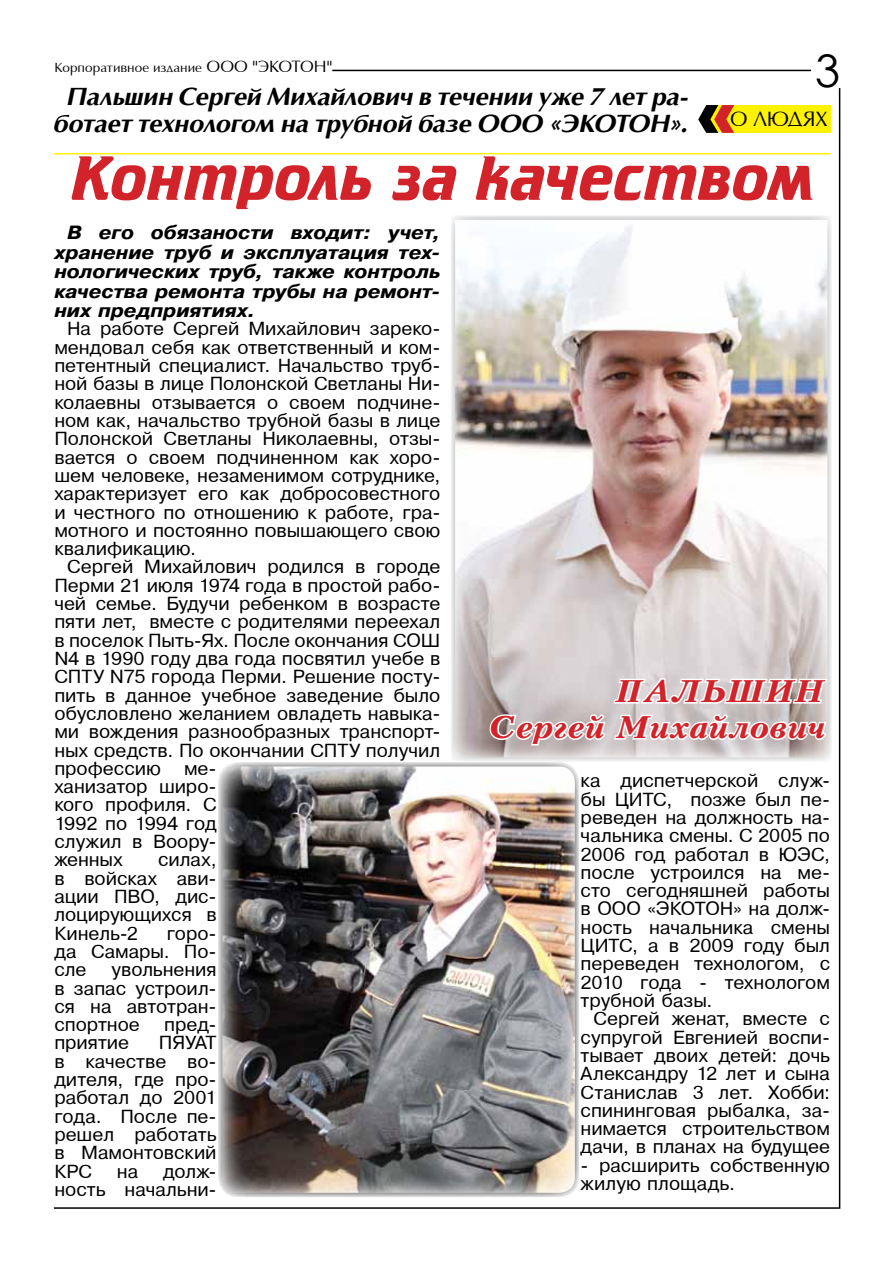
<style>
.page{position:relative;width:893px;height:1263px;background:#fff}
.page>*{position:absolute;margin:0;border:0;box-sizing:border-box;transform-origin:0 0}
.t1{font:700 63px "Cricket";letter-spacing:-.015em;color:#d2232a}
.t2{font:45px "Century Gothic";color:#000}
.t3{font:italic 700 30px/36px "Peterburg";letter-spacing:-.005em;color:#d2232a;text-align:right}
.t4{font:italic 700 25.5px/27px "AG Opus";letter-spacing:-.005em;color:#000;text-align:center}
.t5{font:21px "AG Opus";letter-spacing:-.015em;color:#000}
.t6{font:18px/18.3px "Pragmatica";letter-spacing:-.005em;color:#000;text-align:justify}
.t7{font:italic 700 18px/19.5px "Pragmatica";color:#000;text-align:justify;scale:1.06 1}
.t8{font:13.5px "AG Opus";letter-spacing:.005em;color:#000}
.s1{font-size:16.5px}
</style>
<div class="page">
<hr style="left:332px;top:70px;width:479px;height:1px;background:#000">
<hr style="left:839px;top:88px;width:1px;height:1121px;background:#000">
<hr style="left:54px;top:1207px;width:785px;height:2px;background:#000">
<div style="left:721px;top:105px;width:109px;height:28px;background:#fff200"></div>
<svg style="left:698px;top:105px;width:36px;height:28px"></svg>
<img style="left:456px;top:226px;width:371px;height:531px">
<svg style="left:488px;top:659px;width:341px;height:102px"></svg>
<hr style="left:54px;top:153px;width:776px;height:1px;background:#fff200">
<img style="left:223px;top:767px;width:351px;height:425px">
<div style="left:218px;top:762px;width:361px;height:435px;border:4px solid #000;border-radius:18px"></div>
<p class="t8" style="left:54px;top:61px;width:279px">Корпоративное издание <span class="s1">ООО "ЭКОТОН"</span></p>
<h2 class="t2" style="left:815px;top:39px;width:26px">3</h2>
<p class="t5" style="left:730px;top:108px;width:99px">О ЛЮДЯХ</p>
<h3 class="t4" style="left:54px;top:83px;width:636px">Пальшин Сергей Михайлович в течении уже 7 лет ра&shy;ботает технологом на трубной базе ООО «ЭКОТОН».</h3>
<h1 class="t1" style="left:71px;top:146px;width:746px">Контроль за качеством</h1>
<p class="t7" style="left:54px;top:223px;width:366px;text-indent:13px">В его обязаности входит: учет, хранение труб и эксплуатация тех&shy;нологических труб, также контроль качества ремонта трубы на ремонт&shy;них предприятиях.</p>
<p class="t6" style="left:54px;top:320px;width:388px;text-indent:13px">На работе Сергей Михайлович зареко&shy;мендовал себя как ответственный и ком&shy;петентный специалист. Начальство труб&shy;ной базы в лице Полонской Светланы Ни&shy;колаевны отзывается о своем подчине&shy;ном как, начальство трубной базы в лице Полонской Светланы Николаевны, отзы&shy;вается о своем подчиненном как хоро&shy;шем человеке, незаменимом сотруднике, характеризует его как добросовестного и честного по отношению к работе, гра&shy;мотного и постоянно повышающего свою квалификацию.</p>
<p class="t6" style="left:54px;top:558px;width:388px;text-indent:13px">Сергей Михайлович родился в городе Перми 21 июля 1974 года в простой рабо&shy;чей семье. Будучи ребенком в возрасте пяти лет, вместе с родителями переехал в поселок Пыть-Ях. После окончания СОШ N4 в 1990 году два года посвятил учебе в СПТУ N75 города Перми. Решение посту&shy;пить в данное учебное заведение было обусловлено желанием овладеть навыка&shy;ми вождения разнообразных транспорт&shy;ных средств. По окончании СПТУ получил профессию</p>
<p class="t6" style="left:54px;top:759px;width:164px;text-indent:130px">ме&shy;ханизатор широ&shy;кого профиля. С 1992 по 1994 год служил в Воору&shy;женных</p>
<p class="t6" style="left:54px;top:851px;width:164px;text-indent:104px">силах, в войсках ави&shy;ации ПВО, дис&shy;лоцирующихся в Кинель-2</p>
<p class="t6" style="left:54px;top:924px;width:164px;text-indent:112px">горо&shy;да Самары. По&shy;сле</p>
<p class="t6" style="left:54px;top:961px;width:164px;text-indent:57px">увольнения в запас устроил&shy;ся на автотран&shy;спортное</p>
<p class="t6" style="left:164px;top:1015px;width:54px">пред-</p>
<p class="t6" style="left:54px;top:1034px;width:164px;text-indent:105px">ПЯУАТ в качестве во&shy;дителя, где про&shy;работал до 2001 года. После пе&shy;решел работать в Мамонтовский КРС</p>
<p class="t6" style="left:54px;top:1034px;width:76px">приятие</p>
<p class="t6" style="left:54px;top:1162px;width:164px;text-align:right">долж-<br>ность начальни-</p>
<p class="t6" style="left:117px;top:1162px;width:23px">на</p>
<h3 class="t3" style="left:489px;top:673px;width:338px">ПАЛЬШИН<br>Сергей Михайлович</h3>
<p class="t6" style="left:581px;top:772px;width:251px">ка диспетчерской служ&shy;бы ЦИТС, позже был пе&shy;реведен на должность на&shy;чальника смены. С 2005 по 2006 год работал в ЮЭС, после устроился на ме&shy;сто сегодняшней работы в ООО «ЭКОТОН» на долж&shy;ность начальника смены ЦИТС, а в 2009 году был переведен технологом, с 2010 года - технологом трубной базы.</p>
<p class="t6" style="left:581px;top:1010px;width:251px;text-indent:13px">Сергей женат, вместе с супругой Евгенией воспи&shy;тывает двоих детей: дочь Александру 12 лет и сына Станислав 3 лет. Хобби: спининговая рыбалка, за&shy;нимается строительством дачи, в планах на будущее</p>
<p class="t6" style="left:581px;top:1156px;width:251px">- расширить собственную жилую площадь.</p>
</div>
